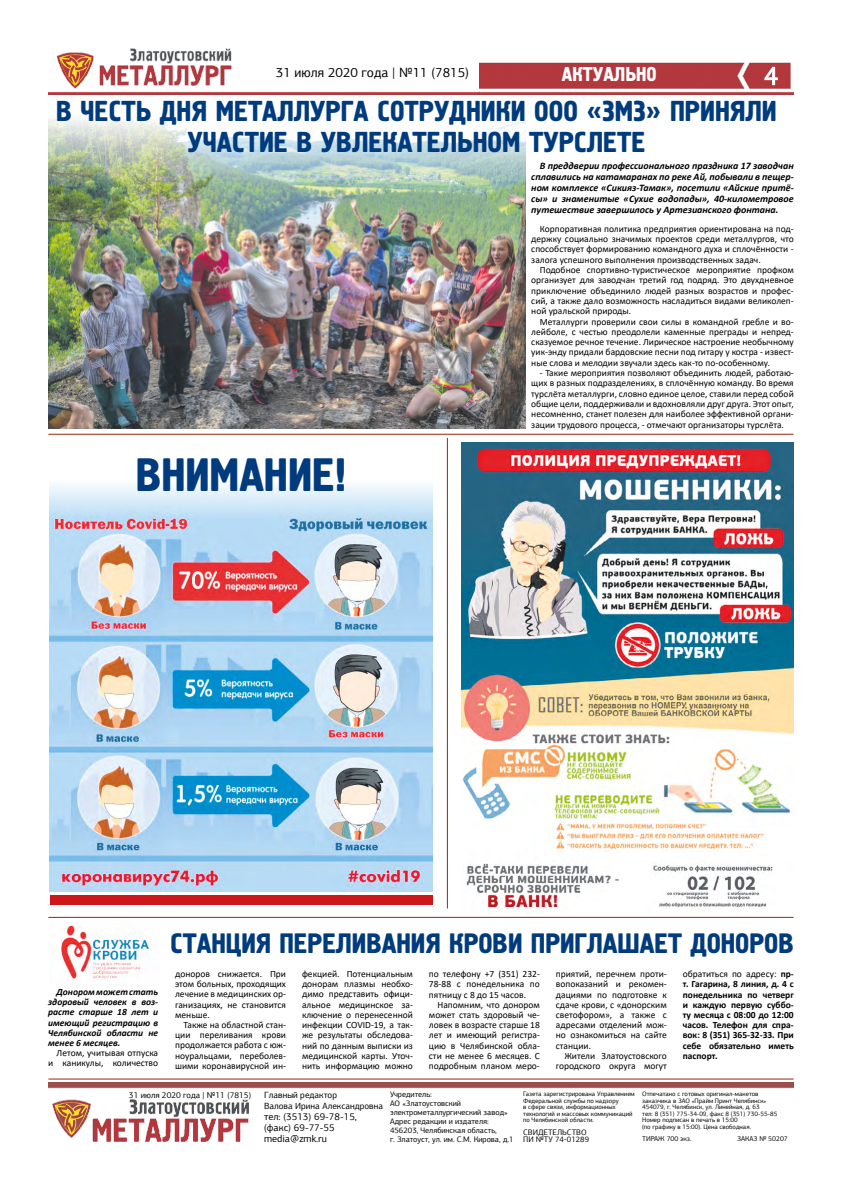
<style>
.page{position:relative;width:842px;height:1191px;background:#fff}
.page>*{position:absolute;margin:0;border:0;box-sizing:border-box;transform-origin:0 0}
.t1{font:46.7px "Hermes";color:#003b7d}
.t2{font:28.8px/30.4px "Hermes";color:#003b7d;text-align:center}
.t3{font:28px "Hermes";color:#003b7d}
.t4{font:20px "Hermes";color:#fff}
.t5{font:13.4px "PF Agora Sans Pro";color:#000}
.t6{font:italic 700 10px/11px "Calibri";color:#000;text-align:justify}
.t7{font:10px/11px "PF Agora Sans Pro";color:#000}
.t8{font:9.5px/10.2px "Calibri";color:#000;text-align:justify}
.t9{font:700 9.5px/10.2px "Calibri";color:#000;text-align:justify}
.t10{font:italic 700 9.5px/10.2px "Calibri";color:#000;text-align:justify}
.t11{font:9px/11px "PF Agora Sans Pro";color:#000}
.t12{font:8.5px "PF Agora Sans Pro";color:#000}
.t13{font:8px/9px "PF Agora Sans Pro";color:#000}
.t14{font:7px "PF Agora Sans Pro";color:#000}
.t15{font:6.5px/6.5px "PF Agora Sans Pro";color:#000}
.s1{font-weight:400}
</style>
<div class="page">
<img style="left:48px;top:118px;width:477px;height:310px">
<img style="left:48px;top:1082px;width:746px;height:59px">
<img style="left:48px;top:48px;width:745px;height:46px">
<svg style="left:764px;top:67px;width:14px;height:18px"></svg>
<hr style="left:49px;top:1078px;width:744px;height:1px;background:#98250d">
<hr style="left:49px;top:434px;width:744px;height:1px;background:#98250d">
<hr style="left:447px;top:438px;width:1px;height:470px;background:#98250d">
<hr style="left:49px;top:917px;width:744px;height:1px;background:#98250d">
<img style="left:461px;top:443px;width:333px;height:470px">
<img style="left:60px;top:925px;width:92px;height:59px">
<img style="left:49px;top:485px;width:384px;height:406px">
<div style="left:50px;top:895px;width:382px;height:10px;background:#cd171a"></div>
<h3 class="t5" style="left:276px;top:64px;width:195px">31 июля 2020 года | №11 (7815)</h3>
<h3 class="t4" style="left:562px;top:63px;width:96px">АКТУАЛЬНО</h3>
<h2 class="t2" style="left:56px;top:97px;width:722px">В ЧЕСТЬ ДНЯ МЕТАЛЛУРГА СОТРУДНИКИ ООО «ЗМЗ» ПРИНЯЛИ<br>УЧАСТИЕ В УВЛЕКАТЕЛЬНОМ ТУРСЛЕТЕ</h2>
<h1 class="t1" style="left:136px;top:449px;width:212px">ВНИМАНИЕ!</h1>
<p class="t6" style="left:531px;top:160px;width:264px;text-indent:8px">В преддверии профессионального праздника 17 заводчан сплавились на катамаранах по реке Ай, побывали в пещер&shy;ном комплексе «Сикияз-Тамак», посетили «Айские притё&shy;сы» и знаменитые «Сухие водопады», 40-километровое путешествие завершилось у Артезианского фонтана.</p>
<p class="t8" style="left:531px;top:223px;width:264px;text-indent:8px">Корпоративная политика предприятия ориентирована на под&shy;держку социально значимых проектов среди металлургов, что способствует формированию командного духа и сплочённости - залога успешного выполнения производственных задач.</p>
<p class="t8" style="left:531px;top:264px;width:264px;text-indent:8px">Подобное спортивно-туристическое мероприятие профком организует для заводчан третий год подряд. Это двухдневное приключение объединило людей разных возрастов и профес&shy;сий, а также дало возможность насладиться видами великолеп&shy;ной уральской природы.</p>
<p class="t8" style="left:531px;top:316px;width:264px;text-indent:8px">Металлурги проверили свои силы в командной гребле и во&shy;лейболе, с честью преодолели каменные преграды и непред&shy;сказуемое речное течение. Лирическое настроение необычному уик-энду придали бардовские песни под гитару у костра - извест&shy;ные слова и мелодии звучали здесь как-то по-особенному.</p>
<p class="t8" style="left:531px;top:367px;width:264px;text-indent:8px">- Такие мероприятия позволяют объединить людей, работаю&shy;щих в разных подразделениях, в сплочённую команду. Во время турслёта металлурги, словно единое целое, ставили перед собой общие цели, поддерживали и вдохновляли друг друга. Этот опыт, несомненно, станет полезен для наиболее эффективной органи&shy;зации трудового процесса, - отмечают организаторы турслёта.</p>
<p class="t10" style="left:48px;top:986px;width:112px;text-indent:8px">Донором может стать здоровый человек в воз&shy;расте старше 18 лет и имеющий регистрацию в Челябинской области не менее 6 месяцев.</p>
<p class="t8" style="left:48px;top:1047px;width:112px;text-align:right">Летом, учитывая отпуска<br>и каникулы, количество</p>
<h3 class="t3" style="left:170px;top:927px;width:625px">СТАНЦИЯ ПЕРЕЛИВАНИЯ КРОВИ ПРИГЛАШАЕТ ДОНОРОВ</h3>
<p class="t8" style="left:175px;top:968px;width:112px">доноров снижается. При этом больных, проходящих лечение в медицинских ор&shy;ганизациях, не становится меньше.</p>
<p class="t8" style="left:175px;top:1019px;width:112px;text-indent:8px">Также на областной стан&shy;ции переливания крови продолжается работа с юж&shy;ноуральцами, переболев&shy;шими коронавирусной ин-</p>
<p class="t8" style="left:302px;top:968px;width:112px">фекцией. Потенциальным донорам плазмы необхо&shy;димо представить офици&shy;альное медицинское за&shy;ключение о перенесенной инфекции COVID-19, а так&shy;же результаты обследова&shy;ний по данным выписки из медицинской карты. Уточ&shy;нить информацию можно</p>
<p class="t8" style="left:429px;top:968px;width:112px">по телефону +7 (351) 232- 78-88 с понедельника по пятницу с 8 до 15 часов.</p>
<p class="t8" style="left:429px;top:999px;width:112px;text-indent:8px">Напомним, что донором может стать здоровый че&shy;ловек в возрасте старше 18 лет и имеющий регистра&shy;цию в Челябинской обла&shy;сти не менее 6 месяцев. С подробным планом меро-</p>
<p class="t8" style="left:556px;top:968px;width:112px">приятий, перечнем проти&shy;вопоказаний и рекомен&shy;дациями по подготовке к сдаче крови, с «донорским светофором», а также с адресами отделений мож&shy;но ознакомиться на сайте станции.</p>
<p class="t8" style="left:556px;top:1050px;width:112px;text-align:right">Жители Златоустовского городского округа могут</p>
<p class="t9" style="left:683px;top:968px;width:112px"><span class="s1">обратиться по адресу:</span> пр&shy;т. Гагарина, 8 линия, д. 4 с понедельника по четверг и каждую первую суббо&shy;ту месяца с 08:00 до 12:00 часов. Телефон для спра&shy;вок: 8 (351) 365-32-33. При себе обязательно иметь паспорт.</p>
<p class="t12" style="left:129px;top:1089px;width:124px">31 июля 2020 года | №11 (7815)</p>
<p class="t11" style="left:264px;top:1089px;width:121px">Главный редактор<br>Валова Ирина Александровна</p>
<p class="t7" style="left:264px;top:1111px;width:94px">тел: (3513) 69-78-15, (факс) 69-77-55 media@zmk.ru</p>
<p class="t13" style="left:390px;top:1090px;width:125px">Учредитель:<br>АО «Златоустовский электрометаллургический завод»<br>Адрес редакции и издателя:<br>456203, Челябинская область,<br>г. Златоуст, ул. им. С.М. Кирова, д.1</p>
<p class="t15" style="left:523px;top:1090px;width:113px">Газета зарегистрирована Управлением<br>Федеральной службы по надзору<br>в сфере связи, информационных технологий и массовых коммуникаций по Челябинской области.</p>
<p class="t15" style="left:642px;top:1090px;width:137px">Отпечатано с готовых оригинал-макетов заказчика в ЗАО «Прайм Принт Челябинск» 454079, г. Челябинск, ул. Линейная, д. 63<br>тел: 8 (351) 775-34-09, факс 8 (351) 730-55-85<br>Номер подписан в печать в 15:00<br>(по графику в 15:00). Цена свободная.</p>
<p class="t13" style="left:523px;top:1128px;width:68px;line-height:7.6px">СВИДЕТЕЛЬСТВО<br>ПИ №ТУ 74-01289</p>
<p class="t14" style="left:642px;top:1134px;width:51px">ТИРАЖ 700 экз.</p>
<p class="t14" style="left:737px;top:1134px;width:52px">ЗАКАЗ № 50207</p>
</div>
